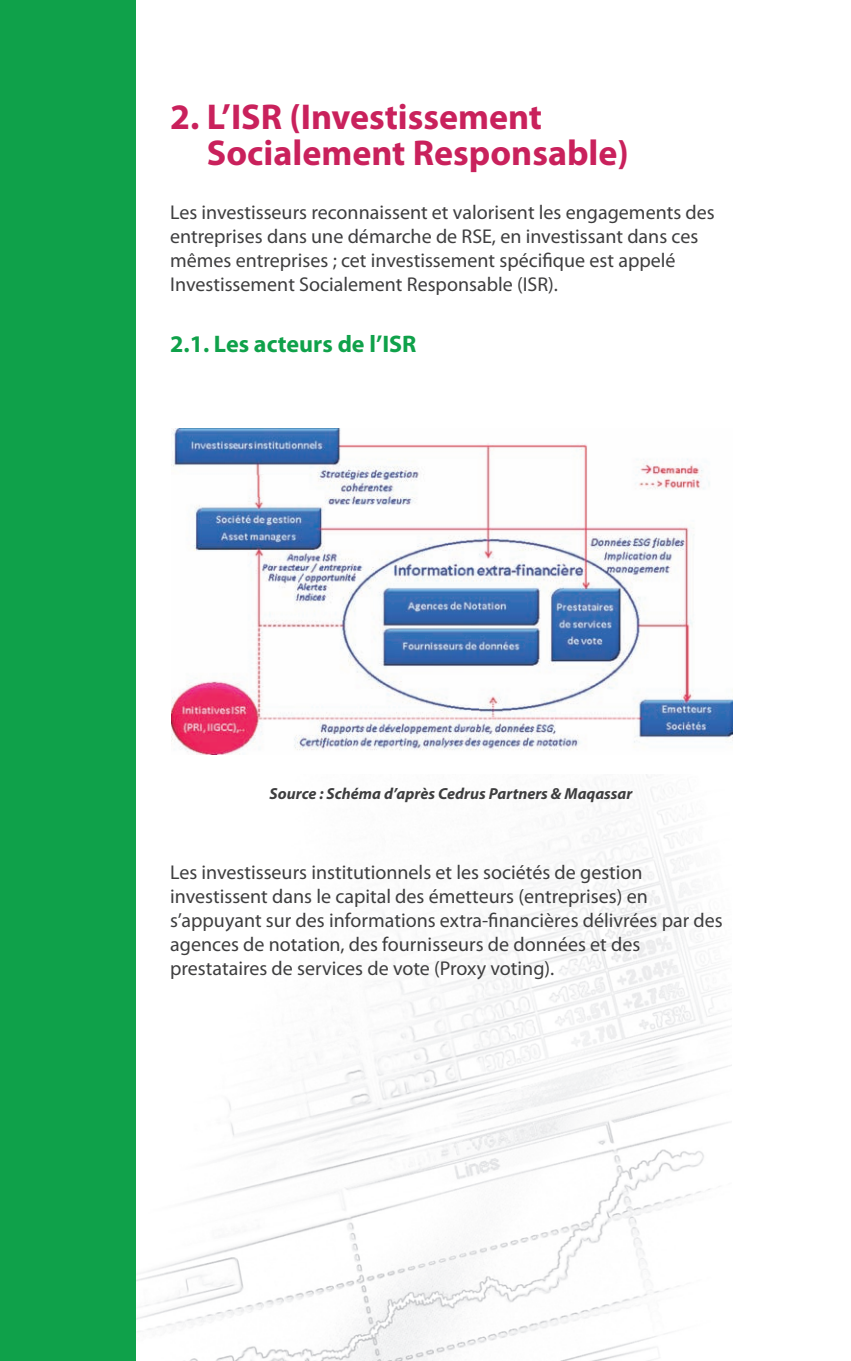
<style>
.page{position:relative;width:851px;height:1361px;background:#fff}
.page>*{position:absolute;margin:0;border:0;box-sizing:border-box;transform-origin:0 0}
.t1{font:700 36px/36px "Myriad Pro";color:#c9215c}
.t2{font:700 24px "Myriad Pro";color:#0fa14a}
.t3{font:20px/24px "Myriad Pro";color:#3e3e3f}
.t4{font:italic 700 16px "Myriad Pro";color:#3e3e3f}
</style>
<div class="page">
<img style="left:136px;top:774px;width:595px;height:587px">
<div style="left:0;top:0;width:136px;height:1361px;background:#0fa14a"></div>
<img style="left:171px;top:428px;width:561px;height:327px">
<h1 class="t1" style="left:207px;top:102px;width:423px;text-indent:-37px">2. L’ISR (Investissement<br>Socialement Responsable)</h1>
<p class="t3" style="left:170px;top:202px;width:546px">Les investisseurs reconnaissent et valorisent les engagements des entreprises dans une démarche de RSE, en investissant dans ces mêmes entreprises ; cet investissement spécifique est appelé Investissement Socialement Responsable (ISR).</p>
<p class="t2" style="left:170px;top:335px;width:248px">2.1. Les acteurs de l’ISR</p>
<p class="t4" style="left:269px;top:788px;width:364px">Source : Schéma d’après Cedrus Partners &amp; Maqassar</p>
<p class="t3" style="left:170px;top:862px;width:554px">Les investisseurs institutionnels et les sociétés de gestion investissent dans le capital des émetteurs (entreprises) en s’appuyant sur des informations extra-financières délivrées par des agences de notation, des fournisseurs de données et des prestataires de services de vote (Proxy voting).</p>
</div>
